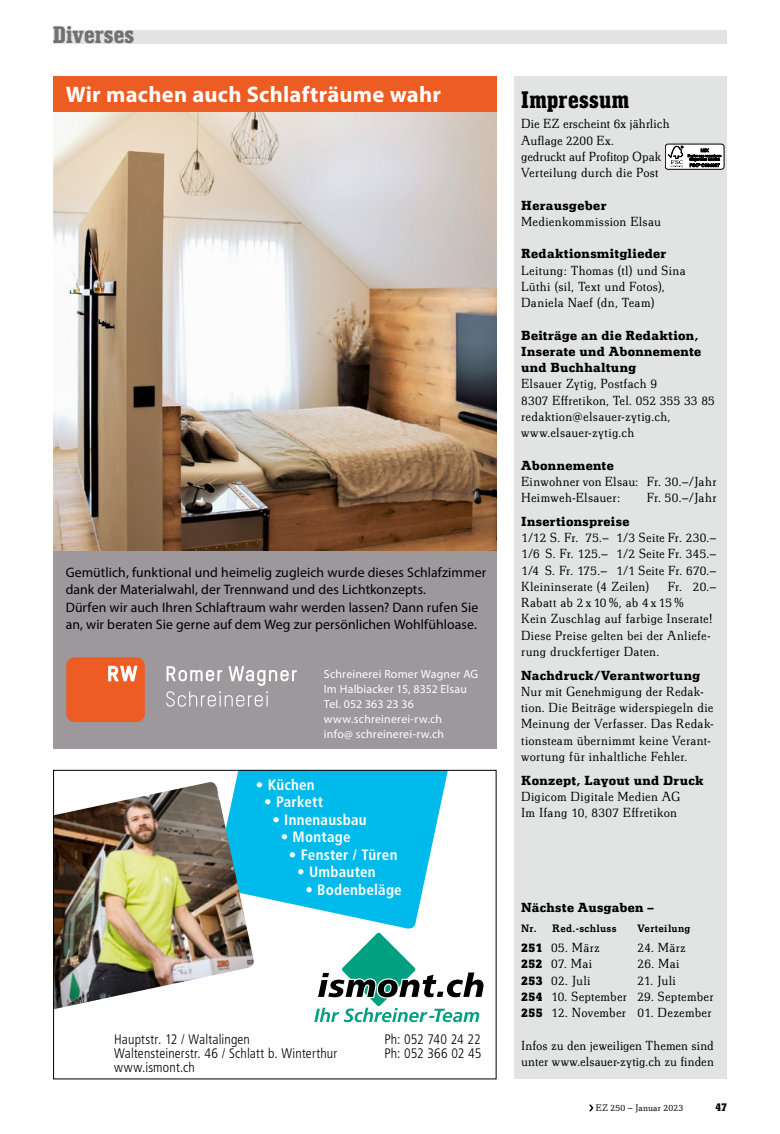
<style>
.page{position:relative;width:780px;height:1134px;background:#fff}
.page>*{position:absolute;margin:0;border:0;box-sizing:border-box;transform-origin:0 0}
.Titel{font:700 25px "Technotyp Condensed";letter-spacing:.015em;color:#000}
.Kopf_-_Kapitel_-_rec{font:700 25px "Technotyp Condensed";color:#6f7070}
.Interview-Fragen{font:700 22.5px "Myriad Pro";letter-spacing:.01em;color:#fff}
.Grundtext{font:700 condensed 15px "Frutiger";letter-spacing:.015em;color:#fff}
.Infobox_Grundtext{font:300 13.75px/16.2px "Technotyp";letter-spacing:.02em;color:#000}
.Interview-Fragen-2{font:13.75px/17.5px "Myriad Pro";letter-spacing:.005em;color:#000}
.Zwischentitel{font:300 13.75px "Technotyp";letter-spacing:.01em;color:#000}
.Zwischentitel-2{font:700 13.75px "Technotyp";letter-spacing:.025em;color:#000}
.Grundtext-2{font:300 condensed 13.75px "Frutiger";letter-spacing:.01em;color:#000}
.Infobox_Grundtext-2{font:700 13.75px "Technotyp";letter-spacing:.025em;color:#000}
.t1{font:700 12.5px "Technotyp Condensed";color:#000}
.Interview-Fragen-3{font:11.88px "Myriad Pro";letter-spacing:.015em;color:#fff}
.Zwischentitel-3{font:500 11.25px "Technotyp";letter-spacing:.03em;color:#000}
.t2{font:300 10px "Technotyp";letter-spacing:.02em;color:#000}
.s1{font-weight:700}
</style>
<div class="page">
<div style="left:53px;top:30px;width:673px;height:13px;background:#e2e3e3"></div>
<svg style="left:589px;top:1104px;width:4px;height:7px"></svg>
<div style="left:514px;top:76px;width:212px;height:1003px;background:#e2e3e3"></div>
<div style="left:665px;top:144px;width:59px;height:25px;background:#fff;border-radius:3px"></div>
<div style="left:665px;top:144px;width:59px;height:25px;border:1px solid #000;border-radius:3px"></div>
<svg style="left:667px;top:146px;width:54px;height:22px"></svg>
<img style="left:54px;top:112px;width:442px;height:440px">
<div style="left:53px;top:552px;width:443px;height:197px;background:#9c989b"></div>
<div style="left:66px;top:657px;width:79px;height:65px;background:#ed5d23;border-radius:9px"></div>
<svg style="left:108px;top:666px;width:29px;height:15px"></svg>
<svg style="left:166px;top:666px;width:131px;height:41px"></svg>
<div style="left:53px;top:76px;width:443px;height:36px;background:#ed5d23"></div>
<svg style="left:314px;top:933px;width:170px;height:89px"></svg>
<svg style="left:235px;top:772px;width:213px;height:157px;fill:#00baec"></svg>
<img style="left:55px;top:782px;width:200px;height:227px">
<div style="left:53px;top:770px;width:443px;height:309px;border:1px solid #000"></div>
<p class="Kopf_-_Kapitel_-_rec" style="left:53px;top:20px;width:83px">Diverses</p>
<p class="Interview-Fragen" style="left:66px;top:79px;width:377px">Wir machen auch Schlafträume wahr</p>
<p class="Interview-Fragen-2" style="left:66px;top:563px;width:422px">Gemütlich, funktional und heimelig zugleich wurde dieses Schlafzimmer dank der Materialwahl, der Trennwand und des Lichtkonzepts.<br>Dürfen wir auch Ihren Schlaftraum wahr werden lassen? Dann rufen Sie an, wir beraten Sie gerne auf dem Weg zur persönlichen Wohlfühloase.</p>
<p class="Interview-Fragen-3" style="left:324px;top:666px;width:156px">Schreinerei Romer Wagner AG</p>
<p class="Interview-Fragen-3" style="left:324px;top:681px;width:144px">Im Halbiacker 15, 8352 Elsau</p>
<p class="Interview-Fragen-3" style="left:324px;top:696px;width:91px">Tel. 052 363 23 36</p>
<p class="Interview-Fragen-3" style="left:324px;top:711px;width:120px">www.schreinerei-rw.ch</p>
<p class="Interview-Fragen-3" style="left:324px;top:726px;width:122px">info@ schreinerei-rw.ch</p>
<p class="Grundtext" style="left:256px;top:775px;width:60px">• Küchen</p>
<p class="Grundtext" style="left:264px;top:793px;width:60px">• Parkett</p>
<p class="Grundtext" style="left:272px;top:810px;width:96px">• Innenausbau</p>
<p class="Grundtext" style="left:281px;top:828px;width:71px">• Montage</p>
<p class="Grundtext" style="left:289px;top:845px;width:110px">• Fenster / Türen</p>
<p class="Grundtext" style="left:297px;top:863px;width:80px">• Umbauten</p>
<p class="Grundtext" style="left:305px;top:880px;width:98px">• Bodenbeläge</p>
<p class="Grundtext-2" style="left:114px;top:1031px;width:137px">Hauptstr. 12 / Waltalingen</p>
<p class="Grundtext-2" style="left:384px;top:1031px;width:98px">Ph: 052 740 24 22</p>
<p class="Grundtext-2" style="left:114px;top:1045px;width:224px">Waltensteinerstr. 46 / Schlatt b. Winterthur</p>
<p class="Grundtext-2" style="left:384px;top:1045px;width:98px">Ph: 052 366 02 45</p>
<p class="Grundtext-2" style="left:114px;top:1059px;width:82px">www.ismont.ch</p>
<p class="Titel" style="left:521px;top:86px;width:110px">Impressum</p>
<p class="Zwischentitel" style="left:521px;top:116px;width:150px">Die EZ erscheint 6x jährlich</p>
<p class="Zwischentitel" style="left:521px;top:132px;width:94px">Auflage 2200 Ex.</p>
<p class="Zwischentitel" style="left:521px;top:149px;width:142px">gedruckt auf Profitop Opak</p>
<p class="Zwischentitel" style="left:521px;top:165px;width:139px">Verteilung durch die Post</p>
<p class="Zwischentitel-2" style="left:521px;top:197px;width:87px">Herausgeber</p>
<p class="Infobox_Grundtext" style="left:521px;top:213px;width:141px">Medienkommission Elsau</p>
<p class="Zwischentitel-2" style="left:521px;top:246px;width:147px">Redaktionsmitglieder</p>
<p class="Infobox_Grundtext" style="left:521px;top:262px;width:166px">Leitung: Thomas (tl) und Sina<br>Lüthi (sil, Text und Fotos),<br>Daniela Naef (dn, Team)</p>
<p class="Zwischentitel-2" style="left:521px;top:327px;width:179px">Beiträge an die Redaktion,</p>
<p class="Zwischentitel-2" style="left:521px;top:343px;width:181px">Inserate und Abonnemente</p>
<p class="Zwischentitel-2" style="left:521px;top:359px;width:117px">und Buchhaltung</p>
<p class="Infobox_Grundtext" style="left:521px;top:375px;width:137px">Elsauer Zytig, Postfach 9</p>
<p class="Infobox_Grundtext" style="left:521px;top:392px;width:195px">8307 Effretikon, Tel. 052 355 33 85</p>
<p class="Infobox_Grundtext" style="left:521px;top:408px;width:151px">redaktion@elsauer-zytig.ch,</p>
<p class="Infobox_Grundtext" style="left:521px;top:424px;width:115px">www.elsauer-zytig.ch</p>
<p class="Infobox_Grundtext-2" style="left:521px;top:457px;width:94px">Abonnemente</p>
<p class="Infobox_Grundtext" style="left:521px;top:473px;width:197px">Einwohner von Elsau: Fr. 30.–/Jahr</p>
<p class="Infobox_Grundtext" style="left:521px;top:489px;width:101px">Heimweh-Elsauer:</p>
<p class="Infobox_Grundtext" style="left:646px;top:489px;width:71px">Fr. 50.–/Jahr</p>
<p class="Infobox_Grundtext-2" style="left:521px;top:513px;width:110px">Insertionspreise</p>
<p class="Infobox_Grundtext" style="left:521px;top:529px;width:197px">1/12 S. Fr. 75.– 1/3 Seite Fr. 230.–</p>
<p class="Infobox_Grundtext" style="left:521px;top:545px;width:197px">1/6 S. Fr. 125.– 1/2 Seite Fr. 345.–</p>
<p class="Infobox_Grundtext" style="left:521px;top:562px;width:197px">1/4 S. Fr. 175.– 1/1 Seite Fr. 670.–</p>
<p class="Infobox_Grundtext" style="left:521px;top:578px;width:130px">Kleininserate (4 Zeilen)</p>
<p class="Infobox_Grundtext" style="left:667px;top:578px;width:50px">Fr. 20.–</p>
<p class="Infobox_Grundtext" style="left:521px;top:594px;width:164px">Rabatt ab 2 x 10 %, ab 4 x 15 %</p>
<p class="Infobox_Grundtext" style="left:521px;top:610px;width:193px">Kein Zuschlag auf farbige Inserate!</p>
<p class="Infobox_Grundtext" style="left:521px;top:627px;width:191px">Diese Preise gelten bei der Anliefe&shy;rung druckfertiger Daten.</p>
<p class="Infobox_Grundtext-2" style="left:521px;top:667px;width:181px">Nachdruck/Verantwortung</p>
<p class="Infobox_Grundtext" style="left:521px;top:683px;width:194px">Nur mit Genehmigung der Redak&shy;tion. Die Beiträge widerspiegeln die Meinung der Verfasser. Das Redak&shy;tionsteam übernimmt keine Verant&shy;wortung für inhaltliche Fehler.</p>
<p class="Infobox_Grundtext-2" style="left:521px;top:772px;width:184px">Konzept, Layout und Druck</p>
<p class="Infobox_Grundtext" style="left:521px;top:788px;width:161px">Digicom Digitale Medien AG</p>
<p class="Infobox_Grundtext" style="left:521px;top:804px;width:157px">Im Ifang 10, 8307 Effretikon</p>
<p class="Zwischentitel-2" style="left:521px;top:899px;width:134px">Nächste Ausgaben –</p>
<p class="Zwischentitel-3" style="left:521px;top:922px;width:97px">Nr. Red.-schluss</p>
<p class="Zwischentitel-3" style="left:637px;top:922px;width:54px">Verteilung</p>
<p class="Zwischentitel" style="left:521px;top:940px;width:80px"><span class="s1">251</span> 05. März</p>
<p class="Zwischentitel" style="left:637px;top:940px;width:50px">24. März</p>
<p class="Zwischentitel" style="left:521px;top:956px;width:73px"><span class="s1">252</span> 07. Mai</p>
<p class="Zwischentitel" style="left:637px;top:956px;width:44px">26. Mai</p>
<p class="Zwischentitel" style="left:521px;top:972px;width:71px"><span class="s1">253</span> 02. Juli</p>
<p class="Zwischentitel" style="left:637px;top:972px;width:40px">21. Juli</p>
<p class="Zwischentitel" style="left:521px;top:989px;width:194px"><span class="s1">254</span> 10. September 29. September</p>
<p class="Zwischentitel" style="left:521px;top:1005px;width:192px"><span class="s1">255</span> 12. November 01. Dezember</p>
<p class="Infobox_Grundtext" style="left:521px;top:1037px;width:194px">Infos zu den jeweiligen Themen sind unter www.elsauer-zytig.ch zu finden</p>
<p class="t2" style="left:596px;top:1102px;width:89px">EZ 250 – Januar 2023</p>
<p class="t1" style="left:715px;top:1100px;width:13px">47</p>
</div>
